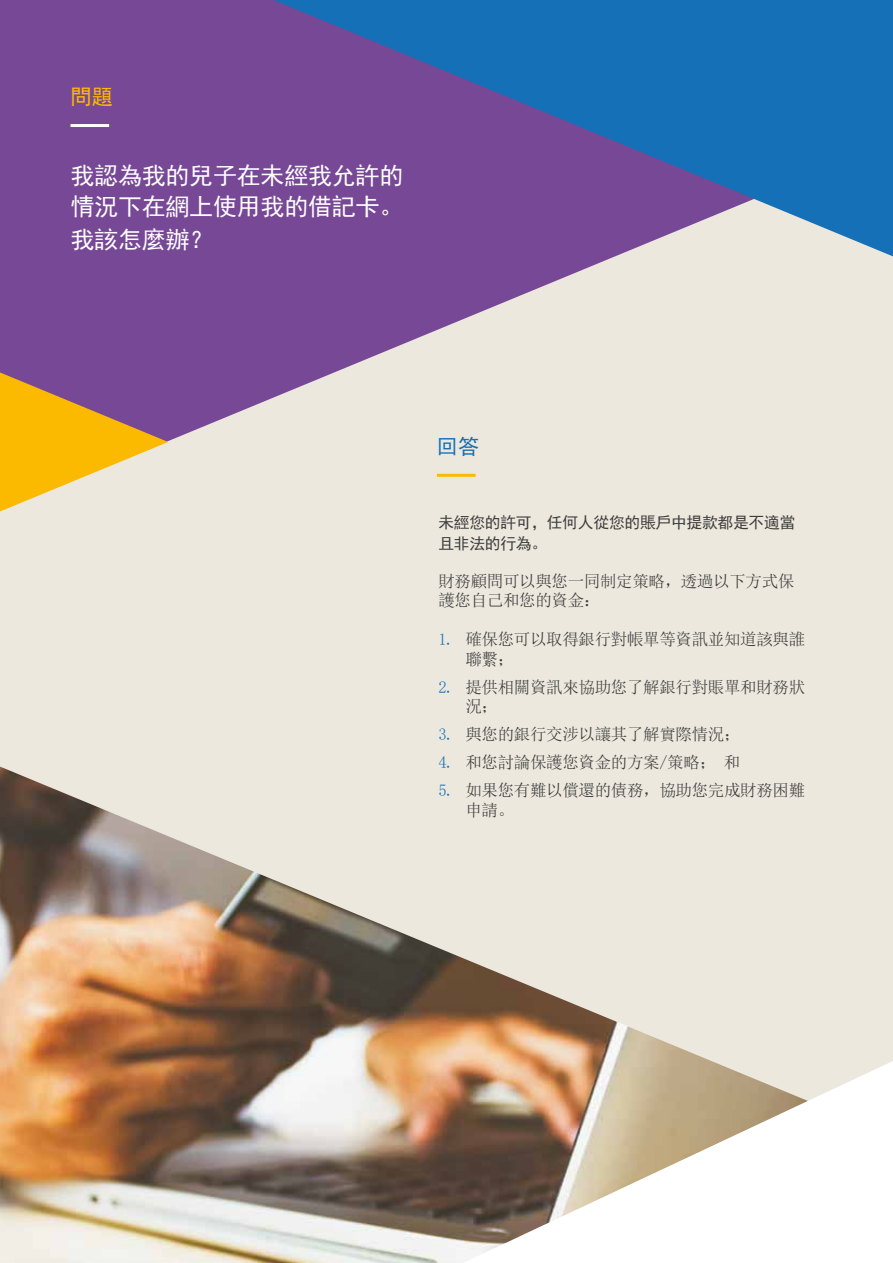
<style>
.page{position:relative;width:893px;height:1263px;background:#ece8de}
.page>*{position:absolute;margin:0;border:0;box-sizing:border-box;transform-origin:0 0}
.t1{font:24px/32.2px "Sim Hei";letter-spacing:-.01em;color:#fff;text-align:justify}
.t2{font:21px "Sim Hei";color:#1570b8}
.t3{font:21px "Sim Hei";color:#fbba00}
.t4{font:16.5px/19.5px "Sim Sun";letter-spacing:-.02em;color:#3c3c3b}
.t5{font:15.75px/21px "Sim Hei";letter-spacing:-.015em;color:#3c3c3b}
.s1{color:#1570b8}
</style>
<div class="page">
<img style="left:0;top:766px;width:519px;height:497px">
<svg style="left:519px;top:981px;width:192px;height:80px"></svg>
<svg style="left:463px;top:1061px;width:430px;height:202px;background:#d7ccbf"></svg>
<svg style="left:0;top:0;width:893px;height:477px;fill:#774896"></svg>
<svg style="left:273px;top:0;width:620px;height:256px;background:#4b63aa"></svg>
<hr style="left:437px;top:474px;width:39px;height:3px;background:#fbba00">
<hr style="left:71px;top:124px;width:38px;height:3px;background:#fff">
<svg style="left:0;top:372px;width:168px;height:139px"></svg>
<p class="t3" style="left:71px;top:86px;width:44px">問題</p>
<h1 class="t1" style="left:71px;top:159px;width:334px">我認為我的兒子在未經我允許的情況下在網上使用我的借記卡。我該怎麼辦？</h1>
<p class="t2" style="left:437px;top:436px;width:44px">回答</p>
<p class="t5" style="left:438px;top:512px;width:359px">未經您的許可，任何人從您的賬戶中提款都是不適當且非法的行為。</p>
<p class="t4" style="left:438px;top:571px;width:358px">財務顧問可以與您一同制定策略，透過以下方式保護您自己和您的資金：</p>
<p class="t4" style="left:465px;top:629px;width:341px;text-indent:-27px"><span class="s1">1.</span> 確保您可以取得銀行對帳單等資訊並知道該與誰聯繫；</p>
<p class="t4" style="left:465px;top:677px;width:341px;text-indent:-27px"><span class="s1">2.</span> 提供相關資訊來協助您了解銀行對賬單和財務狀況；</p>
<p class="t4" style="left:438px;top:724px;width:304px"><span class="s1">3.</span> 與您的銀行交涉以讓其了解實際情況；</p>
<p class="t4" style="left:438px;top:752px;width:303px"><span class="s1">4.</span> 和您討論保護您資金的方案/策略； 和</p>
<p class="t4" style="left:465px;top:780px;width:341px;text-indent:-27px"><span class="s1">5.</span> 如果您有難以償還的債務，協助您完成財務困難申請。</p>
</div>
